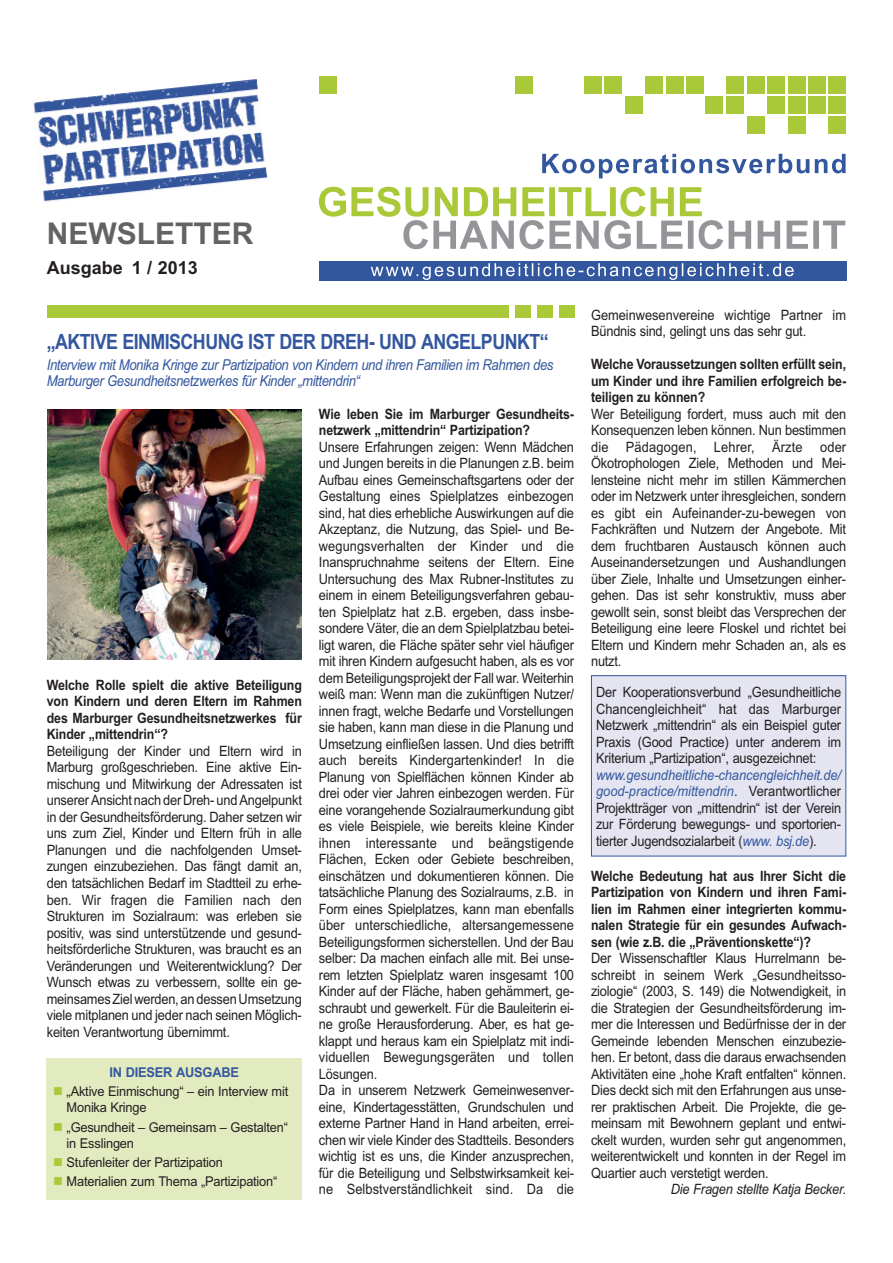
<style>
.page{position:relative;width:893px;height:1263px;background:#fff}
.page>*{position:absolute;margin:0;border:0;box-sizing:border-box;transform-origin:0 0}
.t1{font:700 30px "Arial";color:#636366}
.t2{font:700 21px "Arial";letter-spacing:.135em;color:#33579e;scale:.85 1}
.t3{font:700 18px "Arial";color:#231f20}
.t4{font:italic 15px/16.5px "Arial";letter-spacing:-.03em;color:#33579e;scale:.87 1}
.t5{font:14.25px/16.5px "Arial";letter-spacing:-.015em;color:#231f20;text-align:justify;scale:.9 1}
.t6{font:700 14.25px/16.5px "Arial";letter-spacing:-.01em;color:#231f20;text-align:justify;scale:.87 1}
.t7{font:italic 14.25px "Arial";letter-spacing:-.015em;color:#231f20;scale:.9 1}
.t8{font:13.5px/16.2px "Arial";letter-spacing:-.015em;color:#231f20;scale:.95 1}
.t9{font:700 13.5px "Arial";letter-spacing:.13em;color:#33579e;scale:.95 1}
.s1{color:#a9c938}
.s2{font-style:italic;color:#33579e}
</style>
<div class="page">
<div style="left:319px;top:262px;width:527px;height:19px;background:#33579e"></div>
<div style="left:829px;top:76px;width:17px;height:18px;background:#a9c938"></div>
<div style="left:829px;top:96px;width:17px;height:18px;background:#a9c938"></div>
<div style="left:829px;top:117px;width:17px;height:17px;background:#a9c938"></div>
<div style="left:808px;top:76px;width:18px;height:18px;background:#a9c938"></div>
<div style="left:808px;top:96px;width:18px;height:18px;background:#a9c938"></div>
<div style="left:788px;top:76px;width:17px;height:18px;background:#a9c938"></div>
<div style="left:788px;top:96px;width:17px;height:18px;background:#a9c938"></div>
<div style="left:788px;top:117px;width:17px;height:17px;background:#a9c938"></div>
<div style="left:768px;top:76px;width:17px;height:18px;background:#a9c938"></div>
<div style="left:768px;top:96px;width:17px;height:18px;background:#a9c938"></div>
<div style="left:747px;top:76px;width:18px;height:18px;background:#a9c938"></div>
<div style="left:747px;top:117px;width:18px;height:17px;background:#a9c938"></div>
<div style="left:727px;top:76px;width:17px;height:18px;background:#a9c938"></div>
<div style="left:727px;top:96px;width:17px;height:18px;background:#a9c938"></div>
<div style="left:706px;top:96px;width:17px;height:18px;background:#a9c938"></div>
<div style="left:625px;top:96px;width:18px;height:18px;background:#a9c938"></div>
<div style="left:686px;top:76px;width:17px;height:18px;background:#a9c938"></div>
<div style="left:666px;top:76px;width:17px;height:18px;background:#a9c938"></div>
<div style="left:645px;top:76px;width:18px;height:18px;background:#a9c938"></div>
<div style="left:605px;top:76px;width:17px;height:18px;background:#a9c938"></div>
<div style="left:584px;top:76px;width:17px;height:18px;background:#a9c938"></div>
<div style="left:515px;top:76px;width:17px;height:18px;background:#a9c938"></div>
<div style="left:320px;top:76px;width:17px;height:18px;background:#a9c938"></div>
<svg style="left:542px;top:154px;width:304px;height:24px"></svg>
<svg style="left:319px;top:187px;width:526px;height:62px"></svg>
<img style="left:48px;top:410px;width:254px;height:249px">
<div style="left:47px;top:1058px;width:255px;height:141px;background:#e2ebc0"></div>
<div style="left:515px;top:305px;width:16px;height:13px;background:#a9c938"></div>
<div style="left:538px;top:305px;width:15px;height:13px;background:#a9c938"></div>
<div style="left:560px;top:305px;width:15px;height:13px;background:#a9c938"></div>
<div style="left:47px;top:305px;width:462px;height:13px;background:#a9c938"></div>
<svg style="left:371px;top:263px;width:423px;height:17px"></svg>
<div style="left:591px;top:676px;width:255px;height:180px;background:#e4e5f1"></div>
<div style="left:591px;top:675px;width:255px;height:181px;border:1px solid #33579e"></div>
<img style="left:33px;top:79px;width:234px;height:123px">
<h1 class="t1" style="left:47px;top:216px;width:198px">Newsletter</h1>
<p class="t3" style="left:47px;top:257px;width:153px">Ausgabe 1 / 2013</p>
<h2 class="t2" style="left:47px;top:330px;width:592px">„Aktive Einmischung ist der Dreh- und Angelpunkt“</h2>
<p class="t4" style="left:47px;top:356px;width:584px">Interview mit Monika Kringe zur Partizipation von Kindern und ihren Familien im Rahmen des<br>Marburger Gesundheitsnetzwerkes für Kinder „mittendrin“</p>
<p class="t6" style="left:319px;top:405px;width:294px">Wie leben Sie im Marburger Gesundheits&shy;netzwerk „mittendrin“ Partizipation?</p>
<p class="t5" style="left:319px;top:438px;width:285px;text-align:left">Unsere Erfahrungen zeigen: Wenn Mädchen und Jungen bereits in die Planungen z.B. beim Aufbau eines Gemeinschaftsgartens oder der Gestaltung eines Spielplatzes einbezogen sind, hat dies erhebliche Auswirkungen auf die Akzeptanz, die Nutzung, das Spiel- und Be&shy;wegungsverhalten der Kinder und die Inanspruchnahme seitens der Eltern. Eine Untersuchung des Max Rubner-Institutes zu einem in einem Beteiligungsverfahren gebau&shy;ten Spielplatz hat z.B. ergeben, dass insbe&shy;sondere Väter, die an dem Spielplatzbau betei&shy;ligt waren, die Fläche später sehr viel häufiger mit ihren Kindern aufgesucht haben, als es vor dem Beteiligungsprojekt der Fall war. Weiterhin weiß man: Wenn man die zukünftigen Nutzer/ innen fragt, welche Bedarfe und Vorstellungen sie haben, kann man diese in die Planung und Umsetzung einfließen lassen. Und dies betrifft auch bereits Kindergartenkinder! In die Planung von Spielflächen können Kinder ab drei oder vier Jahren einbezogen werden. Für eine vorangehende Sozialraumerkundung gibt es viele Beispiele, wie bereits kleine Kinder ihnen interessante und beängstigende Flächen, Ecken oder Gebiete beschreiben, einschätzen und dokumentieren können. Die tatsächliche Planung des Sozialraums, z.B. in Form eines Spielplatzes, kann man ebenfalls über unterschiedliche, altersangemessene Beteiligungsformen sicherstellen. Und der Bau selber: Da machen einfach alle mit. Bei unse&shy;rem letzten Spielplatz waren insgesamt 100<br>Kinder auf der Fläche, haben gehämmert, ge&shy;schraubt und gewerkelt. Für die Bauleiterin ei&shy;ne große Herausforderung. Aber, es hat ge&shy;klappt und heraus kam ein Spielplatz mit indi&shy;viduellen Bewegungsgeräten und tollen Lösungen.<br>Da in unserem Netzwerk Gemeinwesenver&shy;eine, Kindertagesstätten, Grundschulen und externe Partner Hand in Hand arbeiten, errei&shy;chen wir viele Kinder des Stadtteils. Besonders wichtig ist es uns, die Kinder anzusprechen, für die Beteiligung und Selbstwirksamkeit kei&shy;ne Selbstverständlichkeit sind. Da die</p>
<p class="t6" style="left:47px;top:677px;width:295px">Welche Rolle spielt die aktive Beteiligung von Kindern und deren Eltern im Rahmen des Marburger Gesundheitsnetzwerkes für Kinder „mittendrin“?</p>
<p class="t5" style="left:47px;top:743px;width:285px">Beteiligung der Kinder und Eltern wird in Marburg großgeschrieben. Eine aktive Ein&shy;mischung und Mitwirkung der Adressaten ist unserer Ansicht nach der Dreh- und Angelpunkt in der Gesundheitsförderung. Daher setzen wir uns zum Ziel, Kinder und Eltern früh in alle Planungen und die nachfolgenden Umset&shy;zungen einzubeziehen. Das fängt damit an, den tatsächlichen Bedarf im Stadtteil zu erhe&shy;ben. Wir fragen die Familien nach den Strukturen im Sozialraum: was erleben sie positiv, was sind unterstützende und gesund&shy;heitsförderliche Strukturen, was braucht es an Veränderungen und Weiterentwicklung? Der Wunsch etwas zu verbessern, sollte ein ge&shy;meinsames Ziel werden, an dessen Umsetzung viele mitplanen und jeder nach seinen Möglich&shy;keiten Verantwortung übernimmt.</p>
<p class="t9" style="left:110px;top:1065px;width:138px">In dieser Ausgabe</p>
<p class="t8" style="left:67px;top:1083px;width:235px;text-indent:-13px"><span class="s1">■</span> „Aktive Einmischung“ – ein Interview mit<br>Monika Kringe</p>
<p class="t8" style="left:67px;top:1119px;width:235px;text-indent:-13px"><span class="s1">■</span> „Gesundheit – Gemeinsam – Gestalten“ in Esslingen</p>
<p class="t8" style="left:53px;top:1154px;width:180px"><span class="s1">■</span> Stufenleiter der Partizipation</p>
<p class="t8" style="left:53px;top:1173px;width:238px"><span class="s1">■</span> Materialien zum Thema „Partizipation“</p>
<p class="t5" style="left:591px;top:306px;width:285px">Gemeinwesenvereine wichtige Partner im<br>Bündnis sind, gelingt uns das sehr gut.</p>
<p class="t6" style="left:591px;top:356px;width:295px">Welche Voraussetzungen sollten erfüllt sein, um Kinder und ihre Familien erfolgreich be&shy;teiligen zu können?</p>
<p class="t5" style="left:591px;top:405px;width:285px">Wer Beteiligung fordert, muss auch mit den Konsequenzen leben können. Nun bestimmen die Pädagogen, Lehrer, Ärzte oder Ökotrophologen Ziele, Methoden und Mei&shy;lensteine nicht mehr im stillen Kämmerchen oder im Netzwerk unter ihresgleichen, sondern es gibt ein Aufeinander-zu-bewegen von Fachkräften und Nutzern der Angebote. Mit dem fruchtbaren Austausch können auch Auseinandersetzungen und Aushandlungen über Ziele, Inhalte und Umsetzungen einher&shy;gehen. Das ist sehr konstruktiv, muss aber gewollt sein, sonst bleibt das Versprechen der Beteiligung eine leere Floskel und richtet bei Eltern und Kindern mehr Schaden an, als es nutzt.</p>
<p class="t5" style="left:596px;top:684px;width:274px">Der Kooperationsverbund „Gesundheitliche Chancengleichheit“ hat das Marburger Netzwerk „mittendrin“ als ein Beispiel guter Praxis (Good Practice) unter anderem im Kriterium „Partizipation“, ausgezeichnet:</p>
<p class="t5" style="left:596px;top:766px;width:274px"><span class="s2">www.gesundheitliche-chancengleichheit.de/ good-practice/mittendrin</span>. Verantwortlicher Projektträger von „mittendrin“ ist der Verein zur Förderung bewegungs- und sportorien&shy;tierter Jugendsozialarbeit (<span class="s2">www. bsj.de</span>).</p>
<p class="t6" style="left:591px;top:867px;width:295px">Welche Bedeutung hat aus Ihrer Sicht die Partizipation von Kindern und ihren Fami&shy;lien im Rahmen einer integrierten kommu&shy;nalen Strategie für ein gesundes Aufwach&shy;sen (wie z.B. die „Präventionskette“)?</p>
<p class="t5" style="left:591px;top:950px;width:285px">Der Wissenschaftler Klaus Hurrelmann be&shy;schreibt in seinem Werk „Gesundheitsso&shy;ziologie“ (2003, S. 149) die Notwendigkeit, in die Strategien der Gesundheitsförderung im&shy;mer die Interessen und Bedürfnisse der in der Gemeinde lebenden Menschen einzubezie&shy;hen. Er betont, dass die daraus erwachsenden Aktivitäten eine „hohe Kraft entfalten“ können.<br>Dies deckt sich mit den Erfahrungen aus unse&shy;rer praktischen Arbeit. Die Projekte, die ge&shy;meinsam mit Bewohnern geplant und entwi&shy;ckelt wurden, wurden sehr gut angenommen, weiterentwickelt und konnten in der Regel im Quartier auch verstetigt werden.</p>
<p class="t7" style="left:671px;top:1181px;width:196px">Die Fragen stellte Katja Becker.</p>
</div>
